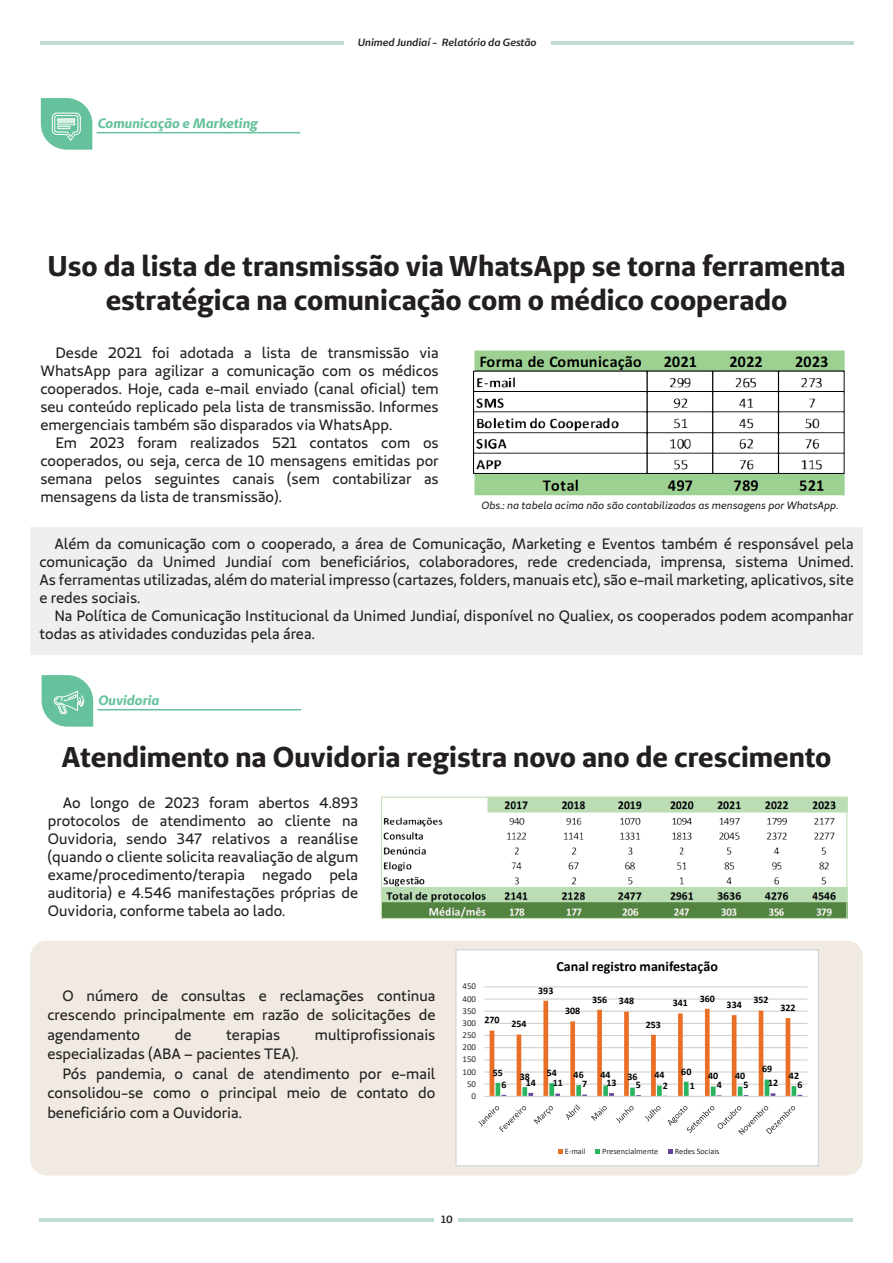
<style>
.page{position:relative;width:893px;height:1263px;background:#fff}
.page>*{position:absolute;margin:0;border:0;box-sizing:border-box;transform-origin:0 0}
.t1{font:700 28.5px/34.2px "Unimed Sans";color:#231f20;text-align:center}
.t2{font:15px/18px "Unimed Sans 2020 Regular";color:#231f20;text-align:justify}
.t3{font:700 14.1px "Calibri";color:#000001}
.t4{font:italic 700 13.5px "Unimed Sans";color:#00985c}
.t5{font:italic 10.5px "Unimed Sans 2020 Regular";color:#231f20}
.t6{font:italic 600 10.5px "Unimed Sans";color:#231f20}
.t7{font:600 10.5px "Unimed Sans";color:#231f20}
.t8{font:700 9.9px "Calibri";color:#000001}
.t9{font:9px "Calibri";color:#292d2f}
.t10{font:8.25px "Calibri";color:#292d2f}
</style>
<div class="page">
<div style="left:30px;top:941px;width:833px;height:234px;background:#f0eae2;border-radius:17px"></div>
<hr style="left:39px;top:1218px;width:814px;height:3px;background:#bddece">
<div style="left:435px;top:1206px;width:23px;height:25px;background:#fff"></div>
<hr style="left:40px;top:41px;width:814px;height:3px;background:#bddece">
<div style="left:344px;top:32px;width:207px;height:20px;background:#fff"></div>
<div style="left:30px;top:527px;width:833px;height:127px;background:#eef0f0"></div>
<hr style="left:97px;top:132px;width:203px;height:1px;background:#00985c">
<svg style="left:41px;top:98px;width:51px;height:52px;background:#88ceb2"></svg>
<hr style="left:97px;top:709px;width:204px;height:1px;background:#00985c">
<svg style="left:42px;top:675px;width:51px;height:52px;background:#81ccae"></svg>
<img style="left:474px;top:350px;width:370px;height:146px">
<img style="left:381px;top:796px;width:467px;height:122px">
<div style="left:381px;top:797px;width:466px;height:122px;border:1px solid #c1e0b8"></div>
<div style="left:456px;top:950px;width:362px;height:216px;background:#fff"></div>
<hr style="left:484px;top:986px;width:323px;height:1px;background:#cfd1d0">
<hr style="left:484px;top:998px;width:323px;height:1px;background:#cfd1d0">
<hr style="left:484px;top:1010px;width:323px;height:2px;background:#cfd1d0">
<hr style="left:484px;top:1023px;width:323px;height:1px;background:#cfd1d0">
<hr style="left:484px;top:1035px;width:323px;height:1px;background:#cfd1d0">
<hr style="left:484px;top:1047px;width:323px;height:1px;background:#cfd1d0">
<hr style="left:484px;top:1059px;width:323px;height:1px;background:#cfd1d0">
<hr style="left:484px;top:1071px;width:323px;height:1px;background:#cfd1d0">
<hr style="left:484px;top:1083px;width:323px;height:2px;background:#cfd1d0">
<svg style="left:490px;top:1001px;width:312px;height:95px"></svg>
<hr style="left:484px;top:1096px;width:323px;height:1px;background:#cfd1d0">
<svg style="left:478px;top:1106px;width:48px;height:26px"></svg>
<svg style="left:534px;top:1106px;width:19px;height:18px"></svg>
<svg style="left:566px;top:1104px;width:14px;height:16px"></svg>
<svg style="left:591px;top:1106px;width:16px;height:15px"></svg>
<svg style="left:616px;top:1106px;width:18px;height:17px"></svg>
<svg style="left:645px;top:1106px;width:15px;height:15px"></svg>
<svg style="left:668px;top:1106px;width:127px;height:29px"></svg>
<svg style="left:558px;top:1149px;width:5px;height:5px"></svg>
<svg style="left:596px;top:1149px;width:4px;height:5px"></svg>
<svg style="left:668px;top:1149px;width:5px;height:5px"></svg>
<div style="left:456px;top:949px;width:363px;height:217px;border:1px solid #cfd1d0"></div>
<p class="t4" style="left:98px;top:114px;width:162px">Comunicação e Marketing</p>
<p class="t6" style="left:358px;top:35px;width:180px">Unimed Jundiaí - Relatório da Gestão</p>
<h1 class="t1" style="left:47px;top:248px;width:800px">Uso da lista de transmissão via WhatsApp se torna ferramenta estratégica na comunicação com o médico cooperado</h1>
<p class="t2" style="left:40px;top:344px;width:400px;text-indent:15px">Desde 2021 foi adotada a lista de transmissão via WhatsApp para agilizar a comunicação com os médicos cooperados. Hoje, cada e-mail enviado (canal oficial) tem seu conteúdo replicado pela lista de transmissão. Informes emergenciais também são disparados via WhatsApp.</p>
<p class="t2" style="left:40px;top:434px;width:400px;text-indent:15px">Em 2023 foram realizados 521 contatos com os cooperados, ou seja, cerca de 10 mensagens emitidas por semana pelos seguintes canais (sem contabilizar as mensagens da lista de transmissão).</p>
<p class="t5" style="left:481px;top:499px;width:358px">Obs.: na tabela acima não são contabilizadas as mensagens por WhatsApp.</p>
<p class="t2" style="left:39px;top:534px;width:816px;text-indent:15px">Além da comunicação com o cooperado, a área de Comunicação, Marketing e Eventos também é responsável pela comunicação da Unimed Jundiaí com beneficiários, colaboradores, rede credenciada, imprensa, sistema Unimed.<br>As ferramentas utilizadas, além do material impresso (cartazes, folders, manuais etc), são e-mail marketing, aplicativos, site e redes sociais.</p>
<p class="t2" style="left:39px;top:606px;width:816px;text-indent:15px">Na Política de Comunicação Institucional da Unimed Jundiaí, disponível no Qualiex, os cooperados podem acompanhar todas as atividades conduzidas pela área.</p>
<p class="t4" style="left:98px;top:691px;width:63px">Ouvidoria</p>
<h1 class="t1" style="left:62px;top:739px;width:771px">Atendimento na Ouvidoria registra novo ano de crescimento</h1>
<p class="t2" style="left:48px;top:793px;width:312px;text-indent:15px">Ao longo de 2023 foram abertos 4.893 protocolos de atendimento ao cliente na Ouvidoria, sendo 347 relativos a reanálise (quando o cliente solicita reavaliação de algum exame/procedimento/terapia negado pela auditoria) e 4.546 manifestações próprias de Ouvidoria, conforme tabela ao lado.</p>
<p class="t2" style="left:47px;top:986px;width:390px;line-height:19.5px;text-indent:15px">O número de consultas e reclamações continua crescendo principalmente em razão de solicitações de agendamento</p>
<p class="t2" style="left:175px;top:1025px;width:18px">de</p>
<p class="t2" style="left:226px;top:1025px;width:55px">terapias</p>
<p class="t2" style="left:315px;top:1025px;width:122px">multiprofissionais</p>
<p class="t2" style="left:47px;top:1045px;width:253px">especializadas (ABA – pacientes TEA).</p>
<p class="t2" style="left:62px;top:1064px;width:375px">Pós pandemia, o canal de atendimento por e-mail</p>
<p class="t2" style="left:47px;top:1084px;width:390px">consolidou-se como o principal meio de contato do</p>
<p class="t2" style="left:47px;top:1103px;width:196px">beneficiário com a Ouvidoria.</p>
<p class="t9" style="left:462px;top:980px;width:15px">450</p>
<p class="t9" style="left:462px;top:992px;width:15px">400</p>
<p class="t9" style="left:462px;top:1004px;width:15px">350</p>
<p class="t9" style="left:462px;top:1017px;width:15px">300</p>
<p class="t9" style="left:462px;top:1029px;width:15px">250</p>
<p class="t9" style="left:462px;top:1041px;width:15px">200</p>
<p class="t9" style="left:462px;top:1053px;width:15px">150</p>
<p class="t9" style="left:462px;top:1065px;width:15px">100</p>
<p class="t9" style="left:467px;top:1077px;width:11px">50</p>
<p class="t9" style="left:472px;top:1089px;width:6px">0</p>
<p class="t3" style="left:556px;top:956px;width:163px">Canal registro manifestação</p>
<p class="t8" style="left:484px;top:1015px;width:44px">270 254</p>
<p class="t8" style="left:538px;top:983px;width:17px">393</p>
<p class="t8" style="left:565px;top:1004px;width:17px">308</p>
<p class="t8" style="left:592px;top:993px;width:44px">356 348</p>
<p class="t8" style="left:646px;top:1017px;width:17px">253</p>
<p class="t8" style="left:673px;top:996px;width:17px">341</p>
<p class="t8" style="left:700px;top:991px;width:17px">360</p>
<p class="t8" style="left:727px;top:995px;width:44px">334 352</p>
<p class="t8" style="left:780px;top:1000px;width:17px">322</p>
<p class="t8" style="left:762px;top:1062px;width:12px">69</p>
<p class="t8" style="left:681px;top:1064px;width:12px">60</p>
<p class="t8" style="left:493px;top:1065px;width:12px">55</p>
<p class="t8" style="left:547px;top:1066px;width:12px">54</p>
<p class="t8" style="left:574px;top:1067px;width:12px">46</p>
<p class="t8" style="left:601px;top:1068px;width:12px">44</p>
<p class="t8" style="left:627px;top:1070px;width:12px">36</p>
<p class="t8" style="left:654px;top:1068px;width:12px">44</p>
<p class="t8" style="left:789px;top:1068px;width:12px">42</p>
<p class="t8" style="left:708px;top:1069px;width:12px">40</p>
<p class="t8" style="left:735px;top:1069px;width:12px">40</p>
<p class="t8" style="left:520px;top:1069px;width:12px">38</p>
<p class="t8" style="left:501px;top:1077px;width:7px">6</p>
<p class="t8" style="left:526px;top:1075px;width:12px">14</p>
<p class="t8" style="left:553px;top:1076px;width:12px">11</p>
<p class="t8" style="left:582px;top:1077px;width:7px">7</p>
<p class="t8" style="left:607px;top:1076px;width:12px">13</p>
<p class="t8" style="left:636px;top:1077px;width:7px">5</p>
<p class="t8" style="left:663px;top:1078px;width:7px">2</p>
<p class="t8" style="left:690px;top:1078px;width:7px">1</p>
<p class="t8" style="left:717px;top:1078px;width:7px">4</p>
<p class="t8" style="left:744px;top:1077px;width:7px">5</p>
<p class="t8" style="left:768px;top:1076px;width:12px">12</p>
<p class="t8" style="left:797px;top:1077px;width:7px">6</p>
<p class="t10" style="left:565px;top:1146px;width:22px">E-mail</p>
<p class="t10" style="left:602px;top:1146px;width:58px">Presencialmente</p>
<p class="t10" style="left:675px;top:1146px;width:46px">Redes Sociais</p>
<p class="t7" style="left:441px;top:1212px;width:13px">10</p>
</div>
